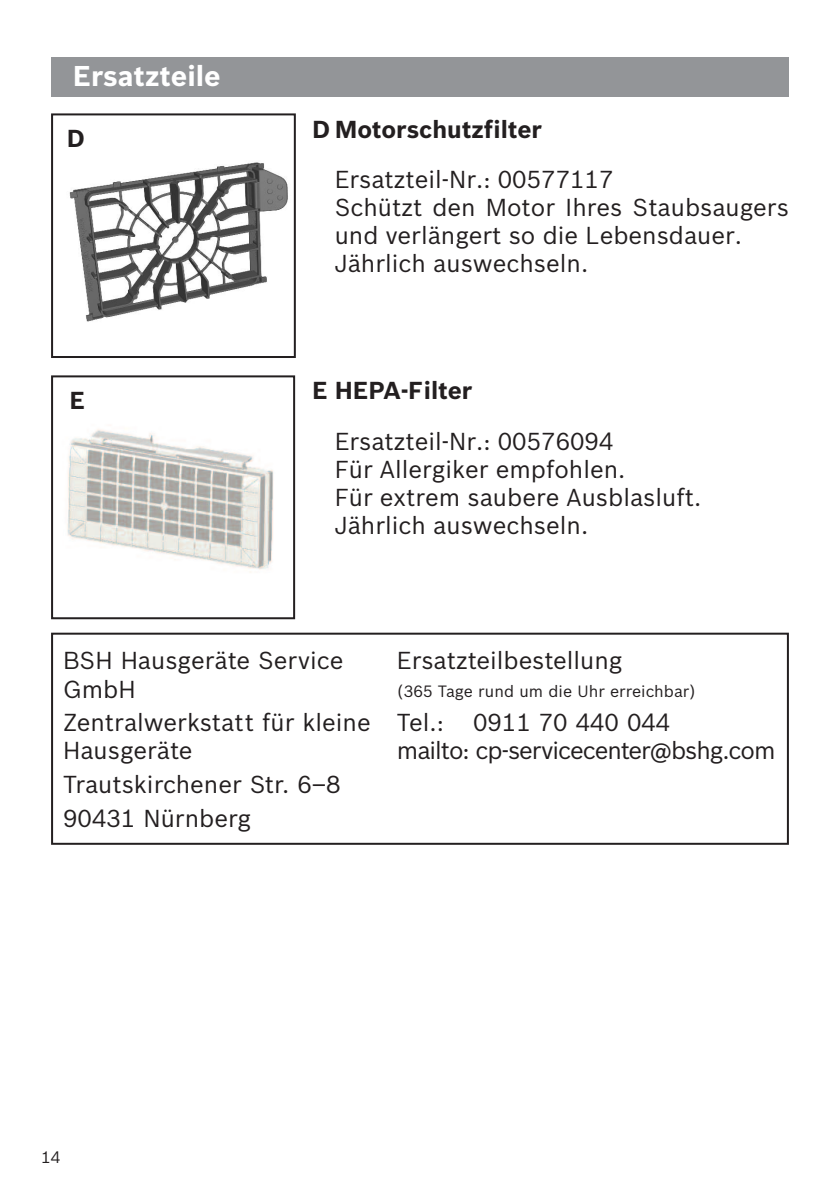
<style>
.page{position:relative;width:840px;height:1191px;background:#fff}
.page>*{position:absolute;margin:0;border:0;box-sizing:border-box;transform-origin:0 0}
.t1{font:700 28px "Bosch Sans";color:#fff}
.t2{font:24px/28px "Bosch Sans";color:#231f20}
.t3{font:24px/28px "Bosch Sans";letter-spacing:-.04em;color:#231f20}
.t4{font:700 24px "Bosch Sans";color:#231f20}
.t5{font:16px "Bosch Sans";color:#231f20}
</style>
<div class="page">
<img style="left:69px;top:162px;width:219px;height:160px">
<div style="left:51px;top:113px;width:245px;height:245px;border:2px solid #231f20"></div>
<img style="left:67px;top:429px;width:207px;height:144px">
<div style="left:51px;top:375px;width:244px;height:244px;border:2px solid #231f20"></div>
<div style="left:51px;top:632px;width:737px;height:212px;border:2px solid #231f20"></div>
<div style="left:51px;top:57px;width:737px;height:39px;background:#939598"></div>
<p class="t1" style="left:73px;top:60px;width:149px">Ersatzteile</p>
<p class="t4" style="left:67px;top:124px;width:20px">D</p>
<p class="t4" style="left:70px;top:387px;width:17px">E</p>
<p class="t4" style="left:312px;top:115px;width:231px">D Motorschutzfilter</p>
<p class="t2" style="left:334px;top:166px;width:455px">Ersatzteil-Nr.: 00577117<br>Schützt den Motor Ihres Staubsaugers und verlängert so die Lebensdauer.<br>Jährlich auswechseln.</p>
<p class="t4" style="left:312px;top:376px;width:161px">E HEPA-Filter</p>
<p class="t2" style="left:334px;top:427px;width:368px">Ersatzteil-Nr.: 00576094<br>Für Allergiker empfohlen.<br>Für extrem saubere Ausblasluft.<br>Jährlich auswechseln.</p>
<p class="t2" style="left:63px;top:647px;width:282px">BSH Hausgeräte Service<br>GmbH</p>
<p class="t2" style="left:63px;top:709px;width:309px">Zentralwerkstatt für kleine<br>Hausgeräte</p>
<p class="t2" style="left:63px;top:767px;width:279px;line-height:33.6px">Trautskirchener Str. 6–8<br>90431 Nürnberg</p>
<p class="t2" style="left:397px;top:647px;width:227px">Ersatzteilbestellung</p>
<p class="t5" style="left:397px;top:682px;width:300px">(365 Tage rund um die Uhr erreichbar)</p>
<p class="t3" style="left:397px;top:709px;width:380px">Tel.: 0911 70 440 044<br>mailto: cp-servicecenter@bshg.com</p>
<p class="t5" style="left:41px;top:1148px;width:21px">14</p>
</div>
